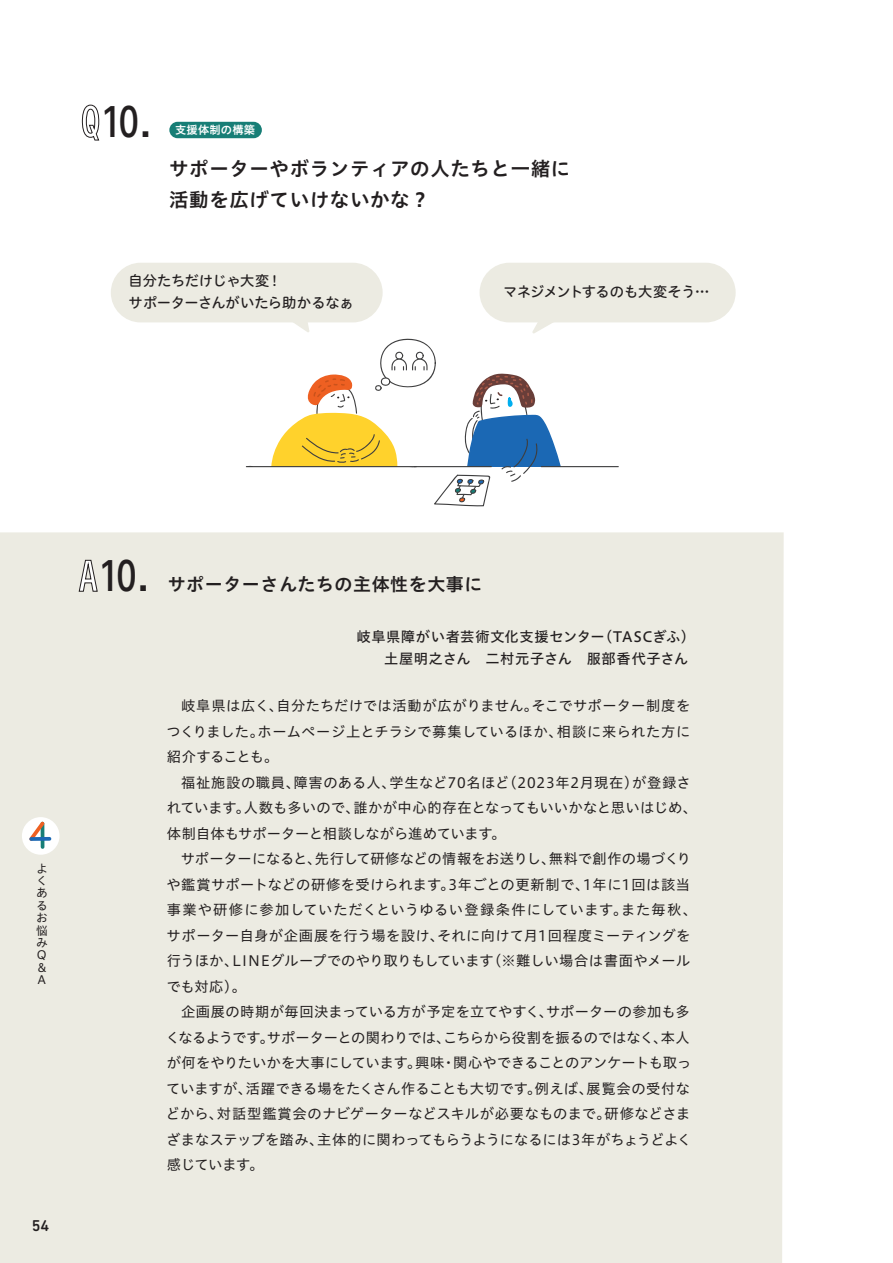
<style>
.page{position:relative;width:893px;height:1263px;background:#fff}
.page>*{position:absolute;margin:0;border:0;box-sizing:border-box;transform-origin:0 0}
.t1{font:500 39px "UD Shin Go C Ofiz Pr 6";color:#231f20}
.t2{font:19.5px/31.5px "Hiragino UD Sans Std N W6";letter-spacing:.03em;color:#231f20}
.t3{font:18px "Hiragino UD Sans Std N W6";letter-spacing:.03em;color:#231f20}
.t4{font:500 15.9px "DIN Next Rounded LT Pro";color:#231f20}
.t5{font:14.25px/25.5px "Hiragino UD Sans Std W4";letter-spacing:.015em;color:#231f20;text-align:justify}
.t6{font:14.25px/22.5px "Hiragino UD Sans Std N W5";letter-spacing:.035em;color:#231f20}
.t7{font:14.25px/22.5px "Hiragino UD Sans R Std N W5";letter-spacing:-.02em;color:#231f20}
.t8{font:14.25px "Hiragino UD Sans R Std N W5";letter-spacing:-.04em;color:#231f20}
.t9{font:11.7px/12.5px "Hiragino UD Sans Std W4";color:#231f20}
.t10{font:11.25px "Hiragino UD Sans Std N W6";letter-spacing:.02em;color:#fff}
.s1{font-family:"UD Shin Go C Ofiz Pr 6";font-weight:500;font-size:39px;color:#fff}
.s2{font-family:"UD Shin Go C Ofiz Pr 6";font-weight:500;font-size:39px}
</style>
<div class="page">
<div style="left:0;top:532px;width:784px;height:731px;background:#ecebe2"></div>
<div style="left:111px;top:263px;width:272px;height:59px;background:#ecebe2;border-radius:30px"></div>
<div style="left:480px;top:263px;width:256px;height:59px;background:#ecebe2;border-radius:30px"></div>
<svg style="left:82px;top:104px;width:18px;height:37px"></svg>
<svg style="left:78px;top:559px;width:20px;height:33px"></svg>
<svg style="left:246px;top:319px;width:373px;height:188px"></svg>
<div style="left:169px;top:122px;width:93px;height:16px;background:#177e76;border-radius:8px"></div>
<div style="left:22px;top:817px;width:38px;height:38px;background:#fff;border-radius:50%"></div>
<hr style="left:41px;top:823px;width:3px;height:24px;background:#177e76">
<svg style="left:26px;top:818px;width:22px;height:26px"></svg>
<svg style="left:31px;top:837px;width:18px;height:4px"></svg>
<h1 class="t1" style="left:102px;top:91px;width:51px">10.</h1>
<p class="t10" style="left:175px;top:121px;width:82px">支援体制の構築</p>
<h2 class="t2" style="left:169px;top:152px;width:403px">サポーターやボランティアの人たちと一緒に活動を広げていけないかな？</h2>
<p class="t7" style="left:128px;top:268px;width:227px">自分たちだけじゃ大変！<br>サポーターさんがいたら助かるなぁ</p>
<p class="t8" style="left:503px;top:281px;width:208px">マネジメントするのも大変そう…</p>
<p class="t9" style="left:36px;top:861px;width:13px">よくあるお悩み<br>Q＆<br>A</p>
<p class="t4" style="left:32px;top:1216px;width:19px">54</p>
<p class="t3" style="left:78px;top:571px;width:405px"><span class="s1">A</span><span class="s2">10.</span> サポーターさんたちの主体性を大事に</p>
<p class="t6" style="left:384px;top:624px;width:313px;text-indent:-27px">岐阜県障がい者芸術文化支援センター（TASCぎふ）土屋明之さん　二村元子さん　服部香代子さん</p>
<p class="t5" style="left:166px;top:692px;width:525px;text-indent:15px">岐阜県は広く、自分たちだけでは活動が広がりません。そこでサポーター制度をつくりました。ホームページ上とチラシで募集しているほか、相談に来られた方に紹介することも。</p>
<p class="t5" style="left:167px;top:769px;width:532px;text-align:left;text-indent:14px">福祉施設の職員、障害のある人、学生など70名ほど（2023年2月現在）が登録されています。人数も多いので、誰かが中心的存在となってもいいかなと思いはじめ、体制自体もサポーターと相談しながら進めています。</p>
<p class="t5" style="left:166px;top:845px;width:532px;text-align:left;text-indent:14px">サポーターになると、先行して研修などの情報をお送りし、無料で創作の場づくりや鑑賞サポートなどの研修を受けられます。3年ごとの更新制で、1年に1回は該当事業や研修に参加していただくというゆるい登録条件にしています。また毎秋、サポーター自身が企画展を行う場を設け、それに向けて月1回程度ミーティングを行うほか、LINEグループでのやり取りもしています（※難しい場合は書面やメールでも対応）。</p>
<p class="t5" style="left:166px;top:998px;width:527px;text-indent:15px">企画展の時期が毎回決まっている方が予定を立てやすく、サポーターの参加も多くなるようです。サポーターとの関わりでは、こちらから役割を振るのではなく、本人が何をやりたいかを大事にしています。興味・関心やできることのアンケートも取っていますが、活躍できる場をたくさん作ることも大切です。例えば、展覧会の受付などから、対話型鑑賞会のナビゲーターなどスキルが必要なものまで。研修などさまざまなステップを踏み、主体的に関わってもらうようになるには3年がちょうどよく感じています。</p>
</div>
